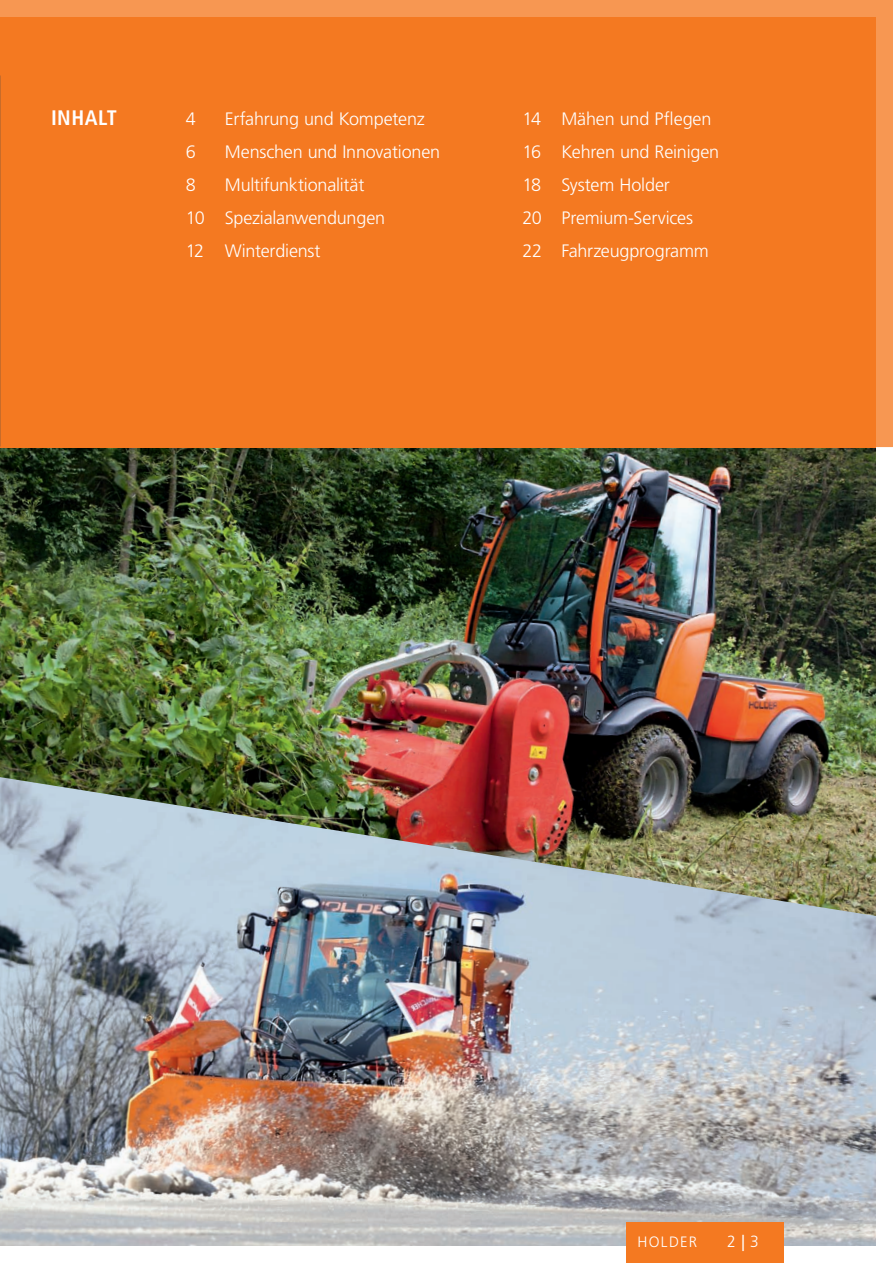
<style>
.page{position:relative;width:893px;height:1263px;background:#fff}
.page>*{position:absolute;margin:0;border:0;box-sizing:border-box;transform-origin:0 0}
.t1{font:700 condensed 21px "Frutiger LT Std";letter-spacing:.025em;color:#fff}
.t2{font:300 18px/33px "Frutiger LT Std";letter-spacing:-.01em;color:#fff}
.t3{font:300 16.2px "Frutiger LT Std";color:#fff;scale:.96 1}
.t4{font:300 15px "Frutiger LT Std";letter-spacing:.09em;color:#fff}
.s1{font-weight:400}
</style>
<div class="page">
<img style="left:1px;top:447px;width:875px;height:330px">
<img style="left:1px;top:777px;width:875px;height:469px">
<img style="left:0;top:447px;width:1px;height:799px">
<div style="left:0;top:0;width:893px;height:447px;background:#f79752"></div>
<div style="left:0;top:17px;width:876px;height:430px;background:#f47921"></div>
<div style="left:627px;top:1223px;width:157px;height:40px;background:#f47921"></div>
<p class="t1" style="left:51px;top:106px;width:67px">INHALT</p>
<p class="t2" style="left:522px;top:103px;width:198px">14 Mähen und Pflegen<br>16 Kehren und Reinigen<br>18 System Holder<br>20 Premium-Services<br>22 Fahrzeugprogramm</p>
<p class="t2" style="left:186px;top:103px;width:12px">4</p>
<p class="t2" style="left:225px;top:103px;width:201px">Erfahrung und Kompetenz</p>
<p class="t2" style="left:186px;top:136px;width:12px">6</p>
<p class="t2" style="left:225px;top:136px;width:217px">Menschen und Innovationen</p>
<p class="t2" style="left:186px;top:169px;width:12px">8</p>
<p class="t2" style="left:186px;top:169px;width:201px;text-indent:39px">Multifunktionalität<br>10 Spezialanwendungen<br>12 Winterdienst</p>
<p class="t4" style="left:637px;top:1234px;width:61px">HOLDER</p>
<p class="t3" style="left:727px;top:1233px;width:35px">2 <span class="s1">|</span> 3</p>
</div>
